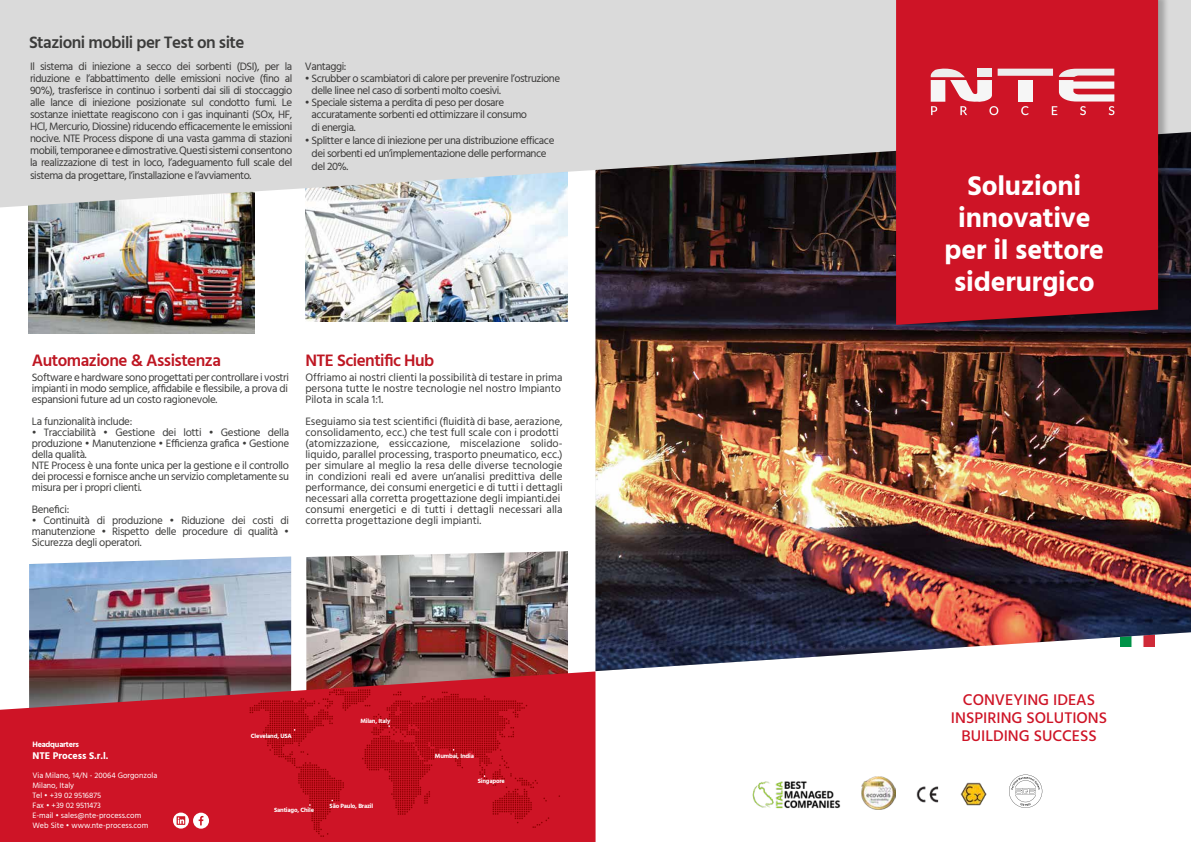
<style>
.page{position:relative;width:1191px;height:842px;background:#fff}
.page>*{position:absolute;margin:0;border:0;box-sizing:border-box;transform-origin:0 0}
.t1{font:700 28px/32px "Hind Vadodara";letter-spacing:-.005em;color:#fff;text-align:center}
.t2{font:600 17px "Hind Vadodara";letter-spacing:-.03em;color:#be1622}
.t3{font:600 17px "Hind Vadodara";letter-spacing:-.03em;color:#3c3c3b}
.t4{font:500 15.8px/18px "Hind Vadodara";color:#ce1426;text-align:center}
.t5{font:11px/11px "Hind Vadodara";color:#3c3c3b;text-align:justify}
.t6{font:11px/12px "Hind Vadodara";letter-spacing:-.04em;color:#3a3938}
.t7{font:11px/11px "Hind Vadodara";letter-spacing:-.03em;color:#3c3c3b}
.t8{font:700 10px "Hind Vadodara";color:#fff}
.t9{font:8px/10px "Hind Vadodara";color:#fff}
.t10{font:700 8px "Hind Vadodara";letter-spacing:-.03em;color:#fff}
.t11{font:700 6.3px "Hind Vadodara";letter-spacing:-.03em;color:#fff}
</style>
<div class="page">
<img style="left:29px;top:556px;width:262px;height:115px">
<img style="left:306px;top:551px;width:262px;height:120px">
<img style="left:306px;top:207px;width:261px;height:115px">
<img style="left:28px;top:207px;width:226px;height:126px">
<svg style="left:0;top:671px;width:595px;height:171px;background:#bd2432"></svg>
<img style="left:595px;top:207px;width:596px;height:464px">
<svg style="left:0;top:0;width:1191px;height:207px;background:#c9caca"></svg>
<svg style="left:173px;top:812px;width:36px;height:17px"></svg>
<div style="left:896px;top:0;width:273px;height:336px;background:#000;opacity:.25"></div>
<div style="left:896px;top:0;width:262px;height:325px;background:#ce1426"></div>
<svg style="left:930px;top:69px;width:184px;height:46px"></svg>
<img style="left:861px;top:776px;width:34px;height:34px">
<img style="left:916px;top:786px;width:23px;height:17px">
<svg style="left:1009px;top:775px;width:33px;height:33px"></svg>
<img style="left:752px;top:781px;width:89px;height:28px">
<img style="left:960px;top:782px;width:27px;height:24px">
<svg style="left:249px;top:689px;width:300px;height:148px;background:#c51121"></svg>
<h2 class="t3" style="left:29px;top:30px;width:217px">Stazioni mobili per Test on site</h2>
<p class="t6" style="left:30px;top:60px;width:264px;text-align:justify">Il sistema di iniezione a secco dei sorbenti (DSI), per la riduzione e l’abbattimento delle emissioni nocive (fino al 90%), trasferisce in continuo i sorbenti dai sili di stoccaggio alle lance di iniezione posizionate sul condotto fumi. Le sostanze iniettate reagiscono con i gas inquinanti (SOx, HF, HCl, Mercurio, Diossine) riducendo efficacemente le emissioni nocive. NTE Process dispone di una vasta gamma di stazioni mobili, temporanee e dimostrative. Questi sistemi consentono la realizzazione di test in loco, l’adeguamento full scale del</p>
<p class="t6" style="left:30px;top:169px;width:223px">sistema da progettare, l’installazione e l’avviamento.</p>
<p class="t6" style="left:305px;top:60px;width:43px">Vantaggi:</p>
<p class="t6" style="left:311px;top:72px;width:250px;text-indent:-7px">• Scrubber o scambiatori di calore per prevenire l’ostruzione delle linee nel caso di sorbenti molto coesivi.</p>
<p class="t6" style="left:311px;top:96px;width:217px;text-indent:-7px">• Speciale sistema a perdita di peso per dosare accuratamente sorbenti ed ottimizzare il consumo</p>
<p class="t6" style="left:311px;top:121px;width:45px">di energia.</p>
<p class="t6" style="left:311px;top:134px;width:244px;line-height:13px;text-indent:-7px">• Splitter e lance di iniezione per una distribuzione efficace dei sorbenti ed un’implementazione delle performance del 20%.</p>
<h2 class="t2" style="left:32px;top:347px;width:191px">Automazione &amp; Assistenza</h2>
<p class="t5" style="left:32px;top:372px;width:259px">Software e hardware sono progettati per controllare i vostri impianti in modo semplice, affidabile e flessibile, a prova di espansioni future ad un costo ragionevole.</p>
<p class="t7" style="left:32px;top:416px;width:102px">La funzionalità include:</p>
<p class="t7" style="left:32px;top:427px;width:259px">• Tracciabilità • Gestione dei lotti • Gestione della produzione • Manutenzione • Efficienza grafica • Gestione della qualità.<br>NTE Process è una fonte unica per la gestione e il controllo dei processi e fornisce anche un servizio completamente su misura per i propri clienti.</p>
<p class="t5" style="left:32px;top:504px;width:39px">Benefici:</p>
<p class="t5" style="left:32px;top:515px;width:259px">• Continuità di produzione • Riduzione dei costi di manutenzione • Rispetto delle procedure di qualità • Sicurezza degli operatori.</p>
<h2 class="t2" style="left:305px;top:347px;width:130px">NTE Scientific Hub</h2>
<p class="t5" style="left:305px;top:372px;width:259px;text-align:left">Offriamo ai nostri clienti la possibilità di testare in prima persona tutte le nostre tecnologie nel nostro Impianto<br>Pilota in scala 1:1.</p>
<p class="t5" style="left:305px;top:416px;width:259px;text-align:left">Eseguiamo sia test scientifici (fluidità di base, aerazione, consolidamento, ecc.) che test full scale con i prodotti (atomizzazione, essiccazione, miscelazione solido&shy;liquido, parallel processing, trasporto pneumatico, ecc.) per simulare al meglio la resa delle diverse tecnologie in condizioni reali ed avere un’analisi predittiva delle performance, dei consumi energetici e di tutti i dettagli necessari alla corretta progettazione degli impianti.dei consumi energetici e di tutti i dettagli necessari alla corretta progettazione degli impianti.</p>
<p class="t10" style="left:32px;top:738px;width:48px">Headquarters</p>
<p class="t11" style="left:251px;top:731px;width:42px">Cleveland, USA</p>
<p class="t11" style="left:360px;top:716px;width:31px">Milan, Italy</p>
<p class="t8" style="left:32px;top:747px;width:77px">NTE Process S.r.l.</p>
<p class="t9" style="left:32px;top:770px;width:126px">Via Milano, 14/N - 20064 Gorgonzola<br>Milano, Italy<br>Tel • +39 02 9516875<br>Fax • +39 02 9511473<br>E-mail • sales@nte-process.com<br>Web Site • www.nte-process.com</p>
<p class="t11" style="left:274px;top:805px;width:41px">Santiago, Chile</p>
<p class="t11" style="left:330px;top:800px;width:45px">São Paulo, Brazil</p>
<p class="t11" style="left:435px;top:750px;width:41px">Mumbai, India</p>
<p class="t11" style="left:478px;top:776px;width:29px">Singapore</p>
<h1 class="t1" style="left:944px;top:169px;width:161px">Soluzioni innovative per il settore siderurgico</h1>
<h3 class="t4" style="left:951px;top:690px;width:158px">CONVEYING IDEAS<br>INSPIRING SOLUTIONS<br>BUILDING SUCCESS</h3>
</div>
